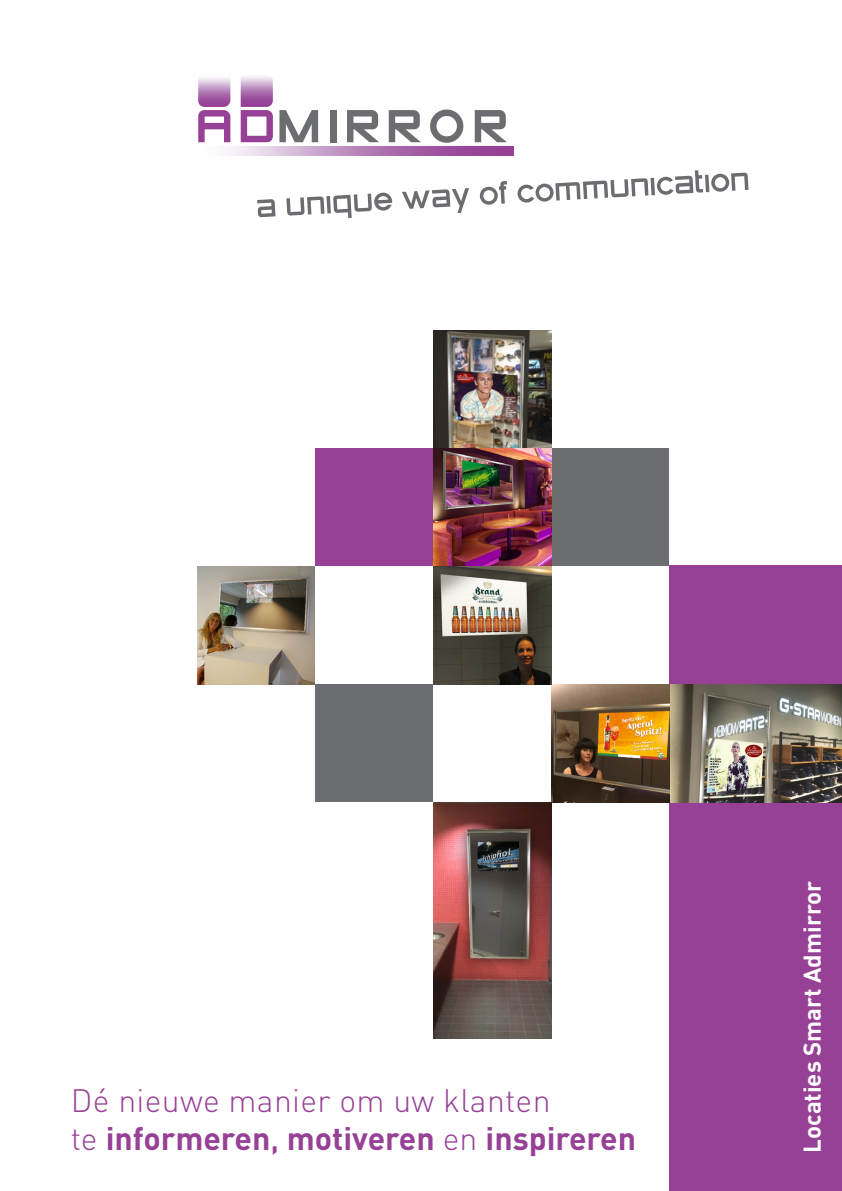
<style>
.page{position:relative;width:842px;height:1191px;background:#fff}
.page>*{position:absolute;margin:0;border:0;box-sizing:border-box;transform-origin:0 0}
.t1{font:700 32px "DIN";color:#974196}
.t2{font:300 32px "DIN";letter-spacing:.01em;color:#974196}
.kopje{font:700 24px "DIN";color:#fff}
.s1{font-weight:300}
.s2{font-weight:500}
</style>
<div class="page">
<div style="left:669px;top:565px;width:173px;height:626px;background:#974196"></div>
<img style="left:551px;top:684px;width:291px;height:118px">
<div style="left:551px;top:448px;width:118px;height:118px;background:#6c6d70"></div>
<div style="left:315px;top:448px;width:118px;height:118px;background:#974196"></div>
<div style="left:315px;top:684px;width:118px;height:118px;background:#6c6d70"></div>
<img style="left:433px;top:330px;width:118px;height:354px">
<img style="left:433px;top:802px;width:118px;height:236px">
<img style="left:197px;top:566px;width:118px;height:118px">
<svg style="left:279px;top:110px;width:39px;height:32px"></svg>
<div style="left:330px;top:110px;width:6px;height:32px;background:#6c6d70"></div>
<svg style="left:347px;top:110px;width:32px;height:32px"></svg>
<svg style="left:389px;top:110px;width:32px;height:32px"></svg>
<svg style="left:430px;top:109px;width:33px;height:34px"></svg>
<svg style="left:475px;top:110px;width:32px;height:32px"></svg>
<svg style="left:198px;top:110px;width:32px;height:32px"></svg>
<svg style="left:241px;top:110px;width:32px;height:32px"></svg>
<img style="left:198px;top:78px;width:32px;height:29px">
<img style="left:241px;top:76px;width:32px;height:31px">
<img style="left:229px;top:147px;width:284px;height:8px">
<svg style="left:257px;top:199px;width:18px;height:18px"></svg>
<svg style="left:286px;top:192px;width:106px;height:26px"></svg>
<svg style="left:402px;top:188px;width:67px;height:25px"></svg>
<svg style="left:480px;top:181px;width:27px;height:24px"></svg>
<svg style="left:517px;top:170px;width:231px;height:33px"></svg>
<p class="t2" style="left:71px;top:1080px;width:481px">Dé nieuwe manier om uw -klanten</p>
<p class="t1" style="left:71px;top:1117px;width:567px"><span class="s1">te</span> informeren<span class="s2">,</span> motiveren <span class="s1">en</span> inspireren</p>
<p class="kopje" style="left:796px;top:1152px;width:273px;rotate:-90deg">Locaties Smart Admirror</p>
</div>
